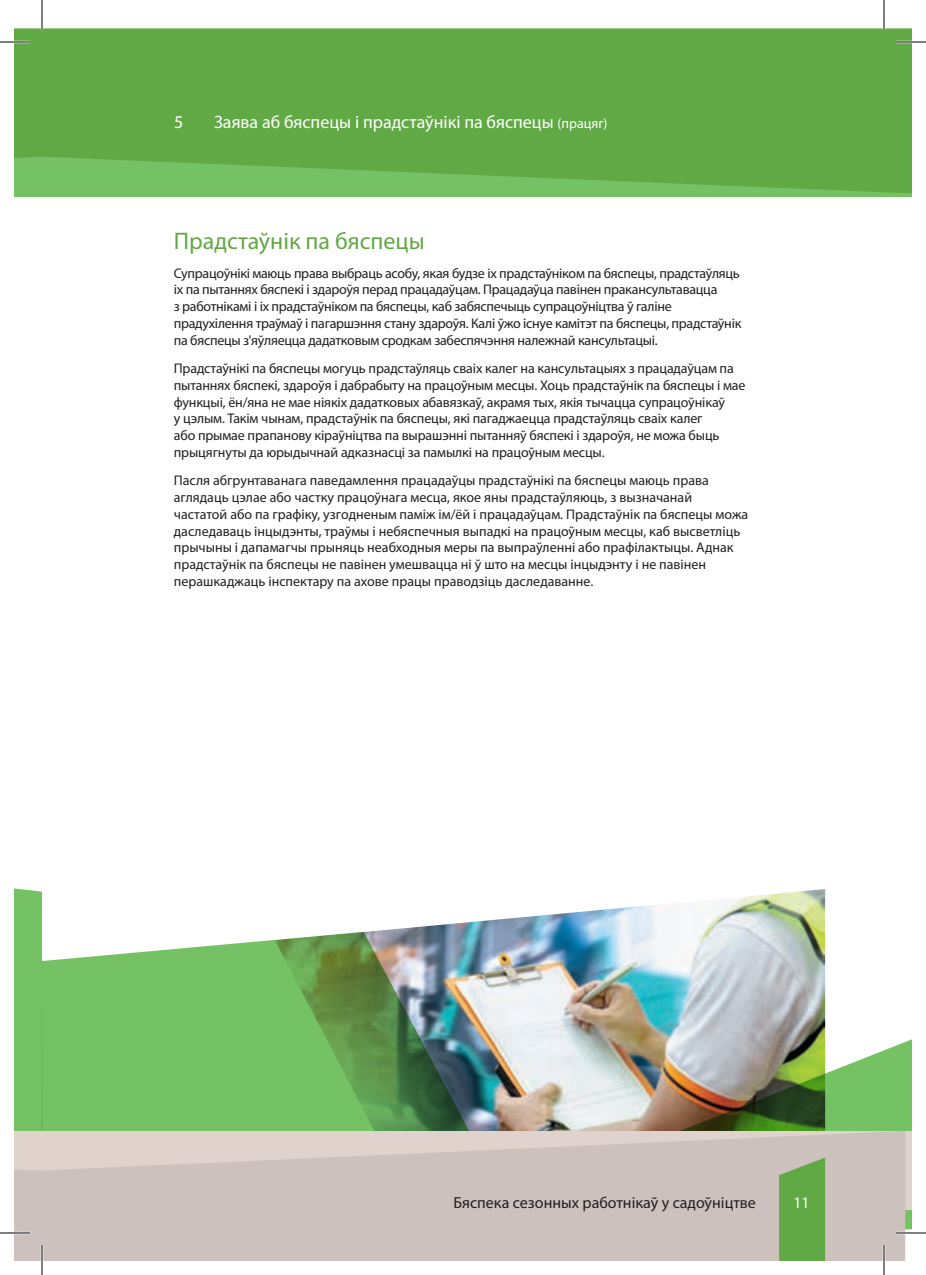
<style>
.page{position:relative;width:926px;height:1275px;background:#fff}
.page>*{position:absolute;margin:0;border:0;box-sizing:border-box;transform-origin:0 0}
.t1{font:24px "Myriad Pro";color:#61a945}
.t2{font:18px "Myriad Pro";color:#fff}
.t3{font:16px "Myriad Pro";color:#231f20}
.t4{font:16px "Myriad Pro";color:#fff}
.t5{font:14px/16.8px "Myriad Pro";letter-spacing:-.01em;color:#231f20}
.s1{font-size:14px}
</style>
<div class="page">
<img style="left:363px;top:889px;width:462px;height:43px">
<img style="left:43px;top:932px;width:869px;height:298px">
<svg style="left:43px;top:1131px;width:862px;height:130px;background:#cfc3bf"></svg>
<svg style="left:779px;top:1157px;width:46px;height:104px;background:#6aab50"></svg>
<svg style="left:14px;top:888px;width:29px;height:373px;background:#96c485"></svg>
<div style="left:42px;top:82px;width:870px;height:115px;background:#75c264"></div>
<div style="left:14px;top:82px;width:28px;height:115px;background:#75c264"></div>
<svg style="left:44px;top:28px;width:868px;height:165px;background:#63ab48"></svg>
<div style="left:14px;top:28px;width:30px;height:130px;background:#61a945"></div>
<hr style="left:0;top:41px;width:30px;height:2px;background:#fff">
<hr style="left:896px;top:41px;width:30px;height:2px;background:#fff">
<hr style="left:0;top:1231px;width:30px;height:3px;background:#fff">
<hr style="left:896px;top:1231px;width:30px;height:3px;background:#fff">
<hr style="left:41px;top:0;width:2px;height:30px;background:#fff">
<hr style="left:41px;top:1245px;width:2px;height:30px;background:#fff">
<hr style="left:883px;top:0;width:2px;height:30px;background:#fff">
<hr style="left:883px;top:1245px;width:2px;height:30px;background:#fff">
<hr style="left:0;top:42px;width:30px;height:1px;background:#000">
<hr style="left:896px;top:42px;width:30px;height:1px;background:#000">
<hr style="left:0;top:1232px;width:30px;height:1px;background:#000">
<hr style="left:896px;top:1232px;width:30px;height:1px;background:#000">
<hr style="left:42px;top:0;width:1px;height:30px;background:#000">
<hr style="left:42px;top:1245px;width:1px;height:30px;background:#000">
<hr style="left:884px;top:0;width:1px;height:30px;background:#000">
<hr style="left:884px;top:1245px;width:1px;height:30px;background:#000">
<p class="t2" style="left:174px;top:111px;width:11px">5</p>
<p class="t2" style="left:214px;top:111px;width:395px">Заява аб бяспецы і прадстаўнікі па бяспецы <span class="s1">(працяг)</span></p>
<h1 class="t1" style="left:174px;top:227px;width:252px">Прадстаўнік па бяспецы</h1>
<p class="t5" style="left:174px;top:264px;width:569px">Супрацоўнікі маюць права выбраць асобу, якая будзе іх прадстаўніком па бяспецы, прадстаўляць іх па пытаннях бяспекі і здароўя перад працадаўцам. Працадаўца павінен пракансультавацца<br>з работнікамі і іх прадстаўніком па бяспецы, каб забяспечыць супрацоўніцтва ў галіне прадухілення траўмаў і пагаршэння стану здароўя. Калі ўжо існуе камітэт па бяспецы, прадстаўнік па бяспецы з'яўляецца дадатковым сродкам забеспячэння належнай кансультацыі.</p>
<p class="t5" style="left:174px;top:360px;width:573px">Прадстаўнікі па бяспецы могуць прадстаўляць сваіх калег на кансультацыях з працадаўцам па пытаннях бяспекі, здароўя і дабрабыту на працоўным месцы. Хоць прадстаўнік па бяспецы і мае функцыі, ён/яна не мае ніякіх дадатковых абавязкаў, акрамя тых, якія тычацца супрацоўнікаў<br>у цэлым. Такім чынам, прадстаўнік па бяспецы, які пагаджаецца прадстаўляць сваіх калег<br>або прымае прапанову кіраўніцтва па вырашэнні пытанняў бяспекі і здароўя, не можа быць прыцягнуты да юрыдычнай адказнасці за памылкі на працоўным месцы.</p>
<p class="t5" style="left:174px;top:472px;width:576px">Пасля абгрунтаванага паведамлення працадаўцы прадстаўнікі па бяспецы маюць права аглядаць цэлае або частку працоўнага месца, якое яны прадстаўляюць, з вызначанай частатой або па графіку, узгодненым паміж ім/ёй і працадаўцам. Прадстаўнік па бяспецы можа даследаваць інцыдэнты, траўмы і небяспечныя выпадкі на працоўным месцы, каб высветліць прычыны і дапамагчы прыняць неабходныя меры па выпраўленні або прафілактыцы. Аднак прадстаўнік па бяспецы не павінен умешвацца ні ў што на месцы інцыдэнту і не павінен перашкаджаць інспектару па ахове працы праводзіць даследаванне.</p>
<p class="t3" style="left:453px;top:1192px;width:304px">Бяспека сезонных работнікаў у садоўніцтве</p>
<p class="t4" style="left:793px;top:1192px;width:18px">11</p>
</div>
